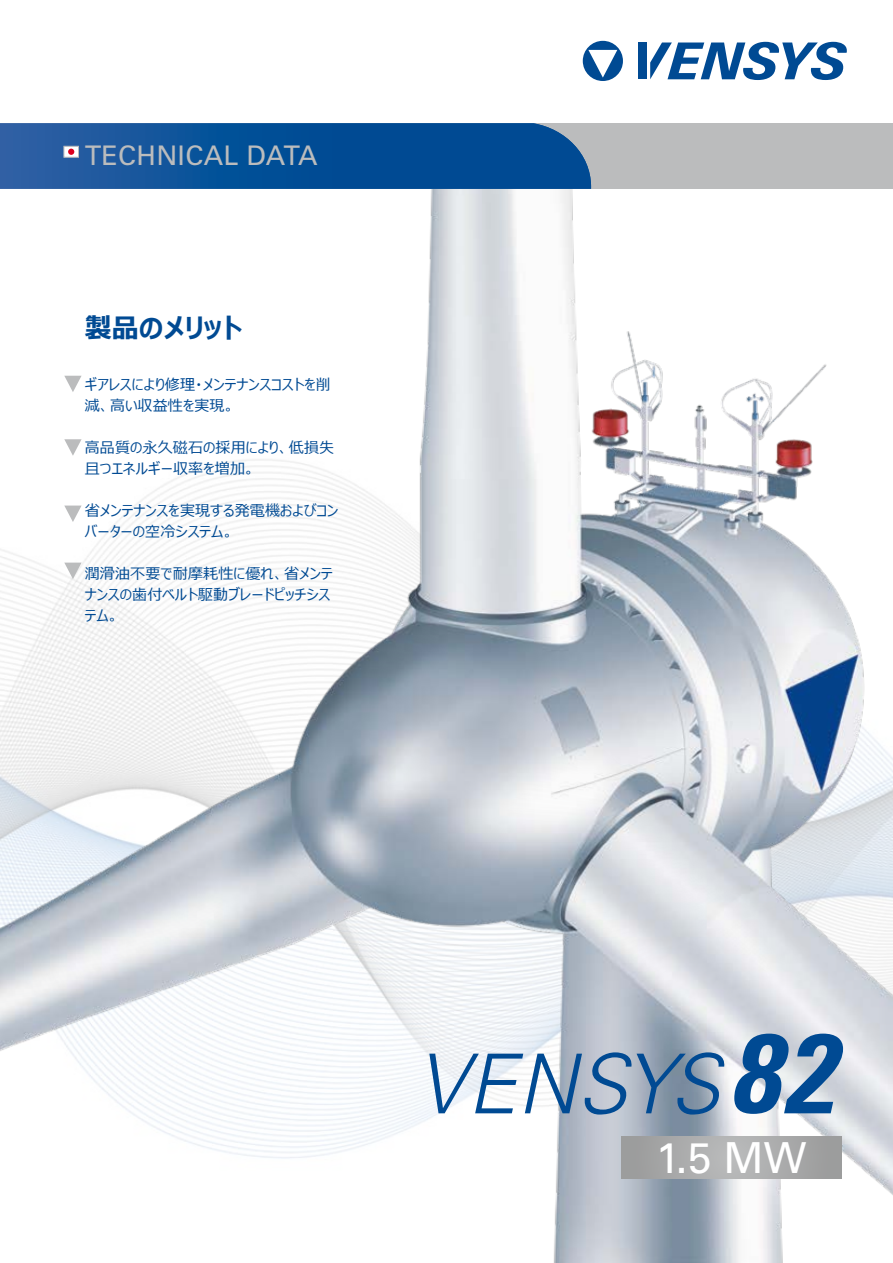
<style>
.page{position:relative;width:893px;height:1263px;background:#fff}
.page>*{position:absolute;margin:0;border:0;box-sizing:border-box;transform-origin:0 0}
.t1{font:italic 300 82.65px "Univers LT Pro 45";color:#004a93}
.t2{font:42.75px "Univers";color:#fff}
.t3{font:27px "Univers";letter-spacing:.01em;color:#bbbcbd}
.t4{font:700 27px "Meiryo UIW53";color:#004a93}
.t5{font:italic 15px/21px "Meiryo UI";letter-spacing:.01em;color:#004a93}
.s1{font-family:"Univers LTCYR 67 Bold Cond Obl";font-weight:400;font-style:normal;font-size:112.65px}
</style>
<div class="page">
<img style="left:0;top:189px;width:893px;height:1074px">
<svg style="left:64px;top:376px;width:18px;height:16px"></svg>
<svg style="left:621px;top:1137px;width:220px;height:41px;background:#a9a9aa"></svg>
<div style="left:0;top:123px;width:893px;height:66px;background:#bbbcbd"></div>
<svg style="left:583px;top:41px;width:40px;height:40px"></svg>
<div style="left:639px;top:43px;width:8px;height:36px;background:#004a93"></div>
<svg style="left:650px;top:42px;width:197px;height:38px"></svg>
<svg style="left:64px;top:439px;width:18px;height:17px"></svg>
<svg style="left:64px;top:505px;width:18px;height:17px"></svg>
<svg style="left:64px;top:563px;width:18px;height:16px"></svg>
<svg style="left:0;top:123px;width:591px;height:66px;background:#105399"></svg>
<h3 class="t3" style="left:85px;top:140px;width:234px">TECHNICAL DATA</h3>
<h3 class="t4" style="left:85px;top:309px;width:159px">製品のメリット</h3>
<p class="t5" style="left:85px;top:375px;width:248px">ギアレスにより修理・メンテナンスコストを削減、高い収益性を実現。</p>
<p class="t5" style="left:85px;top:438px;width:251px">高品質の永久磁石の採用により、低損失且つエネルギー収率を増加。</p>
<p class="t5" style="left:85px;top:501px;width:255px">省メンテナンスを実現する発電機およびコンバーターの空冷システム。</p>
<p class="t5" style="left:85px;top:564px;width:249px">潤滑油不要で耐摩耗性に優れ、省メンテナンスの歯付ベルト駆動ブレードピッチシステム。</p>
<h1 class="t1" style="left:416px;top:1034px;width:418px">VENSYS <span class="s1">82</span></h1>
<h2 class="t2" style="left:656px;top:1132px;width:152px">1.5 MW</h2>
</div>
